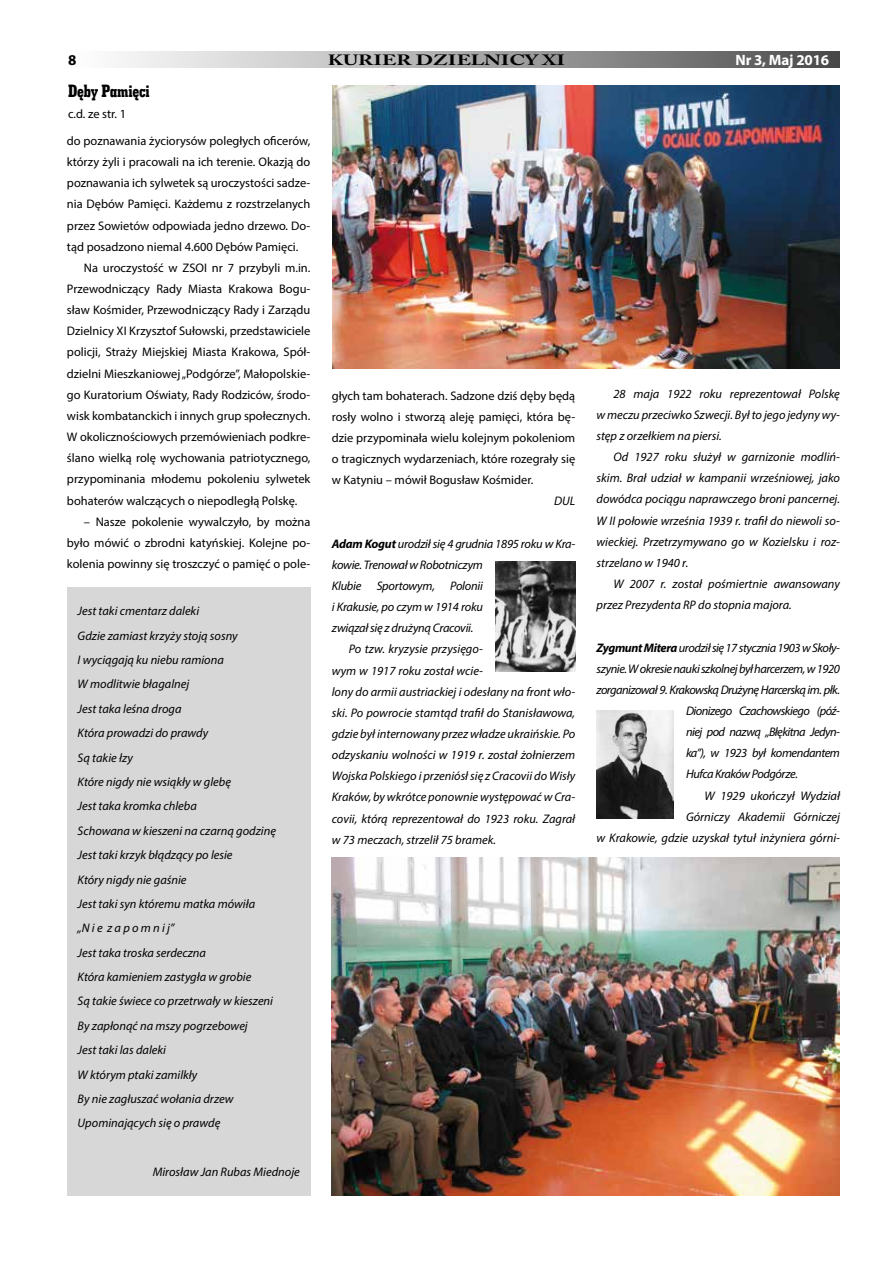
<style>
.page{position:relative;width:893px;height:1263px;background:#fff}
.page>*{position:absolute;margin:0;border:0;box-sizing:border-box;transform-origin:0 0}
.t1{font:18px "Geo Slab 703 X Bd Cn EU";letter-spacing:-.01em;color:#000}
.t2{font:700 15px "Myriad Pro";letter-spacing:-.01em;color:#fff}
.t3{font:700 15px "Myriad Pro";color:#000}
.t4{font:700 14.85px "Adobe Caslon Pro";color:#000;scale:1.4 1}
.t5{font:italic 12.45px/24.5px "Myriad Pro";color:#000}
.t6{font:12.45px/21.1px "Myriad Pro";color:#000;text-align:justify}
.t7{font:italic 12.45px "Myriad Pro";letter-spacing:-.02em;color:#000}
.t8{font:italic 12.45px "Myriad Pro";letter-spacing:-.035em;color:#000}
.t9{font:italic 12.45px "Myriad Pro";letter-spacing:-.045em;color:#000}
.s1{font-weight:700}
</style>
<div class="page">
<img style="left:332px;top:857px;width:508px;height:338px">
<div style="left:67px;top:51px;width:773px;height:16px;background:linear-gradient(to right,#fff,#4f4f4f)"></div>
<div style="left:67px;top:587px;width:243px;height:608px;background:#d7d7d7"></div>
<img style="left:496px;top:561px;width:79px;height:110px">
<img style="left:333px;top:86px;width:507px;height:282px">
<img style="left:596px;top:710px;width:77px;height:108px">
<p class="t3" style="left:68px;top:50px;width:10px">8</p>
<p class="t4" style="left:328px;top:51px;width:171px">KURIER DZIELNICY XI</p>
<p class="t2" style="left:735px;top:50px;width:95px">Nr 3, Maj 2016</p>
<h1 class="t1" style="left:68px;top:80px;width:83px">Dęby Pamięci</h1>
<p class="t6" style="left:68px;top:104px;width:60px">c.d. ze str. 1</p>
<p class="t6" style="left:67px;top:130px;width:245px">do poznawania życiorysów poległych oficerów,</p>
<p class="t6" style="left:67px;top:151px;width:245px">którzy żyli i pracowali na ich terenie. Okazją do</p>
<p class="t6" style="left:67px;top:172px;width:245px">poznawania ich sylwetek są uroczystości sadze-</p>
<p class="t6" style="left:67px;top:193px;width:245px">nia Dębów Pamięci. Każdemu z rozstrzelanych</p>
<p class="t6" style="left:67px;top:215px;width:245px">przez Sowietów odpowiada jedno drzewo. Do-</p>
<p class="t6" style="left:67px;top:236px;width:233px">tąd posadzono niemal 4.600 Dębów Pamięci.</p>
<p class="t6" style="left:84px;top:257px;width:228px">Na uroczystość w ZSOI nr 7 przybyli m.in.</p>
<p class="t6" style="left:67px;top:278px;width:245px">Przewodniczący Rady Miasta Krakowa Bogu-</p>
<p class="t6" style="left:67px;top:299px;width:245px">sław Kośmider, Przewodniczący Rady i Zarządu</p>
<p class="t6" style="left:67px;top:320px;width:245px">Dzielnicy XI Krzysztof Sułowski, przedstawiciele</p>
<p class="t6" style="left:67px;top:341px;width:245px">policji, Straży Miejskiej Miasta Krakowa, Spół-</p>
<p class="t6" style="left:67px;top:363px;width:245px">dzielni Mieszkaniowej „Podgórze”, Małopolskie-</p>
<p class="t6" style="left:67px;top:384px;width:245px">go Kuratorium Oświaty, Rady Rodziców, środo-</p>
<p class="t6" style="left:67px;top:405px;width:245px">wisk kombatanckich i innych grup społecznych.</p>
<p class="t6" style="left:67px;top:426px;width:245px">W okolicznościowych przemówieniach podkre-</p>
<p class="t6" style="left:67px;top:447px;width:245px">ślano wielką rolę wychowania patriotycznego,</p>
<p class="t6" style="left:67px;top:468px;width:245px">przypominania młodemu pokoleniu sylwetek</p>
<p class="t6" style="left:67px;top:489px;width:232px">bohaterów walczących o niepodległą Polskę.</p>
<p class="t6" style="left:67px;top:511px;width:245px;text-indent:17px">– Nasze pokolenie wywalczyło, by można było mówić o zbrodni katyńskiej. Kolejne po&shy;kolenia powinny się troszczyć o pamięć o pole-</p>
<p class="t5" style="left:78px;top:599px;width:200px">Jest taki cmentarz daleki<br>Gdzie zamiast krzyży stoją sosny<br>I wyciągają ku niebu ramiona<br>W modlitwie błagalnej<br>Jest taka leśna droga<br>Która prowadzi do prawdy<br>Są takie łzy<br>Które nigdy nie wsiąkły w glebę<br>Jest taka kromka chleba<br>Schowana w kieszeni na czarną godzinę<br>Jest taki krzyk błądzący po lesie<br>Który nigdy nie gaśnie<br>Jest taki syn któremu matka mówiła<br>„N i e z a p o m n i j”<br>Jest taka troska serdeczna<br>Która kamieniem zastygła w grobie<br>Są takie świece co przetrwały w kieszeni<br>By zapłonąć na mszy pogrzebowej<br>Jest taki las daleki<br>W którym ptaki zamilkły<br>By nie zagłuszać wołania drzew<br>Upominających się o prawdę</p>
<p class="t5" style="left:153px;top:1159px;width:149px">Mirosław Jan Rubas Miednoje</p>
<p class="t6" style="left:332px;top:385px;width:245px">głych tam bohaterach. Sadzone dziś dęby będą rosły wolno i stworzą aleję pamięci, która bę&shy;dzie przypominała wielu kolejnym pokoleniom o tragicznych wydarzeniach, które rozegrały się w Katyniu – mówił Bogusław Kośmider.</p>
<p class="t5" style="left:554px;top:489px;width:23px">DUL</p>
<p class="t7" style="left:332px;top:536px;width:245px"><span class="s1">Adam Kogut</span> urodził się 4 grudnia 1895 roku w Kra-</p>
<p class="t7" style="left:332px;top:557px;width:153px">kowie. Trenował w Robotniczym</p>
<p class="t7" style="left:332px;top:578px;width:153px">Klubie Sportowym, Polonii</p>
<p class="t7" style="left:332px;top:599px;width:153px">i Krakusie, po czym w 1914 roku</p>
<p class="t7" style="left:332px;top:620px;width:143px">związał się z drużyną Cracovii.</p>
<p class="t5" style="left:349px;top:637px;width:136px">Po tzw. kryzysie przysięgo-</p>
<p class="t5" style="left:332px;top:658px;width:153px">wym w 1917 roku został wcie-</p>
<p class="t5" style="left:332px;top:679px;width:245px">lony do armii austriackiej i odesłany na front wło-</p>
<p class="t5" style="left:332px;top:700px;width:245px">ski. Po powrocie stamtąd trafił do Stanisławowa,</p>
<p class="t5" style="left:332px;top:721px;width:245px">gdzie był internowany przez władze ukraińskie. Po</p>
<p class="t5" style="left:332px;top:742px;width:245px">odzyskaniu wolności w 1919 r. został żołnierzem</p>
<p class="t5" style="left:332px;top:764px;width:245px">Wojska Polskiego i przeniósł się z Cracovii do Wisły</p>
<p class="t5" style="left:332px;top:785px;width:245px">Kraków, by wkrótce ponownie występować w Cra-</p>
<p class="t5" style="left:332px;top:806px;width:245px">covii, którą reprezentował do 1923 roku. Zagrał</p>
<p class="t5" style="left:332px;top:827px;width:166px">w 73 meczach, strzelił 75 bramek.</p>
<p class="t5" style="left:596px;top:383px;width:245px;line-height:21.1px;text-align:justify;text-indent:17px">28 maja 1922 roku reprezentował Polskę w meczu przeciwko Szwecji. Był to jego jedyny wy&shy;stęp z orzełkiem na piersi.</p>
<p class="t5" style="left:596px;top:446px;width:245px;line-height:21.1px;text-align:justify;text-indent:17px">Od 1927 roku służył w garnizonie modliń&shy;skim. Brał udział w kampanii wrześniowej, jako dowódca pociągu naprawczego broni pancernej.<br>W II połowie września 1939 r. trafił do niewoli so&shy;wieckiej. Przetrzymywano go w Kozielsku i roz&shy;strzelano w 1940 r.</p>
<p class="t5" style="left:596px;top:573px;width:245px;line-height:21.1px;text-indent:17px">W 2007 r. został pośmiertnie awansowany przez Prezydenta RP do stopnia majora.</p>
<p class="t8" style="left:596px;top:640px;width:245px"><span class="s1">Zygmunt Mitera</span> urodził się 17 stycznia 1903 w Skoły-</p>
<p class="t8" style="left:596px;top:661px;width:245px">szynie. W okresie nauki szkolnej był harcerzem, w 1920</p>
<p class="t9" style="left:596px;top:682px;width:245px">zorganizował 9. Krakowską Drużynę Harcerską im. płk.</p>
<p class="t9" style="left:686px;top:703px;width:155px">Dionizego Czachowskiego (póź-</p>
<p class="t9" style="left:686px;top:724px;width:155px">niej pod nazwą „Błękitna Jedyn-</p>
<p class="t8" style="left:686px;top:745px;width:155px">ka”), w 1923 był komendantem</p>
<p class="t8" style="left:686px;top:767px;width:113px">Hufca Kraków Podgórze.</p>
<p class="t5" style="left:704px;top:783px;width:137px">W 1929 ukończył Wydział</p>
<p class="t5" style="left:686px;top:804px;width:155px">Górniczy Akademii Górniczej</p>
<p class="t5" style="left:596px;top:825px;width:245px">w Krakowie, gdzie uzyskał tytuł inżyniera górni-</p>
</div>
